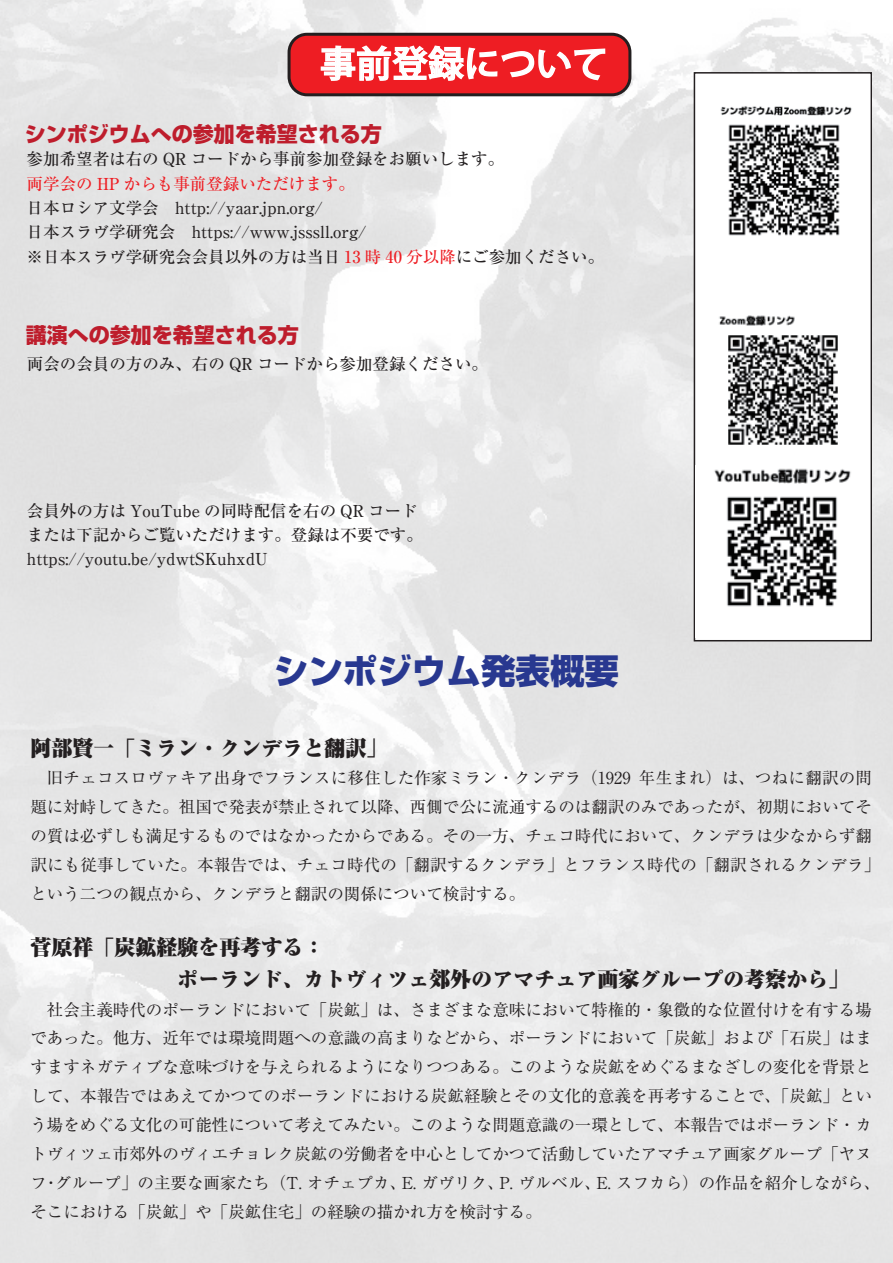
<style>
.page{position:relative;width:893px;height:1263px;background:#fff}
.page>*{position:absolute;margin:0;border:0;box-sizing:border-box;transform-origin:0 0}
.t1{font:500 36px "Koz Go Pr 6 N";color:#fff}
.t2{font:800 34.5px "Shin Go Pro";color:#283890}
.t3{font:900 21px/32.2px "Ryumin Pro";color:#231f20}
.t4{font:800 21px "Shin Go Pro";color:#be1d2c}
.t5{font:16.5px/29px "Ryumin Pro";color:#231f20}
.t6{font:500 16.5px/24.3px "Ryumin Pro";color:#231f20}
.t7{font:500 16.5px "Ryumin Pro";color:#ee1d23}
.s1{color:#ee1d23}
</style>
<div class="page">
<img style="left:0;top:0;width:893px;height:1263px">
<img style="left:0;top:3px;width:98px;height:93px">
<div style="left:289px;top:34px;width:341px;height:61px;background:#ee1d23;border-radius:18px"></div>
<div style="left:288px;top:33px;width:343px;height:63px;border:3px solid #231f20;border-radius:18px"></div>
<svg style="left:320px;top:45px;width:286px;height:36px"></svg>
<div style="left:694px;top:73px;width:177px;height:568px;background:#fff"></div>
<div style="left:694px;top:72px;width:178px;height:569px;border:2px solid #231f20"></div>
<img style="left:720px;top:106px;width:132px;height:130px">
<img style="left:719px;top:315px;width:119px;height:130px">
<img style="left:696px;top:466px;width:155px;height:172px">
<h1 class="t1" style="left:320px;top:43px;width:289px">事前登録について</h1>
<p class="t4" style="left:25px;top:117px;width:358px">シンポジウムへの参加を希望される方</p>
<p class="t6" style="left:27px;top:146px;width:479px">参加希望者は右の QR コードから事前参加登録をお願いします。</p>
<p class="t7" style="left:27px;top:171px;width:330px">両学会の HP からも事前登録いただけます。</p>
<p class="t6" style="left:27px;top:195px;width:579px">日本ロシア文学会　http://yaar.jpn.org/<br>日本スラヴ学研究会　https://www.jsssll.org/<br>※日本スラヴ学研究会会員以外の方は当日 <span class="s1">13 時 40 分以降</span>にご参加ください。</p>
<p class="t4" style="left:26px;top:318px;width:274px">講演への参加を希望される方</p>
<p class="t6" style="left:27px;top:351px;width:463px">両会の会員の方のみ、右の QR コードから参加登録ください。</p>
<p class="t6" style="left:27px;top:497px;width:398px">会員外の方は YouTube の同時配信を右の QR コードまたは下記からご覧いただけます。登録は不要です。https://youtu.be/ydwtSKuhxdU</p>
<h2 class="t2" style="left:274px;top:644px;width:346px">シンポジウム発表概要</h2>
<p class="t3" style="left:30px;top:730px;width:358px">阿部賢一「ミラン・クンデラと翻訳」</p>
<p class="t5" style="left:30px;top:762px;width:851px">　旧チェコスロヴァキア出身でフランスに移住した作家ミラン・クンデラ（1929 年生まれ）は、つねに翻訳の問題に対峙してきた。祖国で発表が禁止されて以降、西側で公に流通するのは翻訳のみであったが、初期においてその質は必ずしも満足するものではなかったからである。その一方、チェコ時代において、クンデラは少なからず翻訳にも従事していた。本報告では、チェコ時代の「翻訳するクンデラ」とフランス時代の「翻訳されるクンデラ」という二つの観点から、クンデラと翻訳の関係について検討する。</p>
<p class="t3" style="left:30px;top:930px;width:821px">菅原祥「炭鉱経験を再考する：<br>　　　　　　　ポーランド、カトヴィツェ郊外のアマチュア画家グループの考察から」</p>
<p class="t5" style="left:30px;top:994px;width:851px">　社会主義時代のポーランドにおいて「炭鉱」は、さまざまな意味において特権的・象徴的な位置付けを有する場であった。他方、近年では環境問題への意識の高まりなどから、ポーランドにおいて「炭鉱」および「石炭」はますますネガティブな意味づけを与えられるようになりつつある。このような炭鉱をめぐるまなざしの変化を背景として、本報告ではあえてかつてのポーランドにおける炭鉱経験とその文化的意義を再考することで、「炭鉱」という場をめぐる文化の可能性について考えてみたい。このような問題意識の一環として、本報告ではポーランド・カトヴィツェ市郊外のヴィエチョレク炭鉱の労働者を中心としてかつて活動していたアマチュア画家グループ「ヤヌフ・グループ」の主要な画家たち（T. オチェプカ、E. ガヴリク、P. ヴルベル、E. スフカら）の作品を紹介しながら、そこにおける「炭鉱」や「炭鉱住宅」の経験の描かれ方を検討する。</p>
</div>
